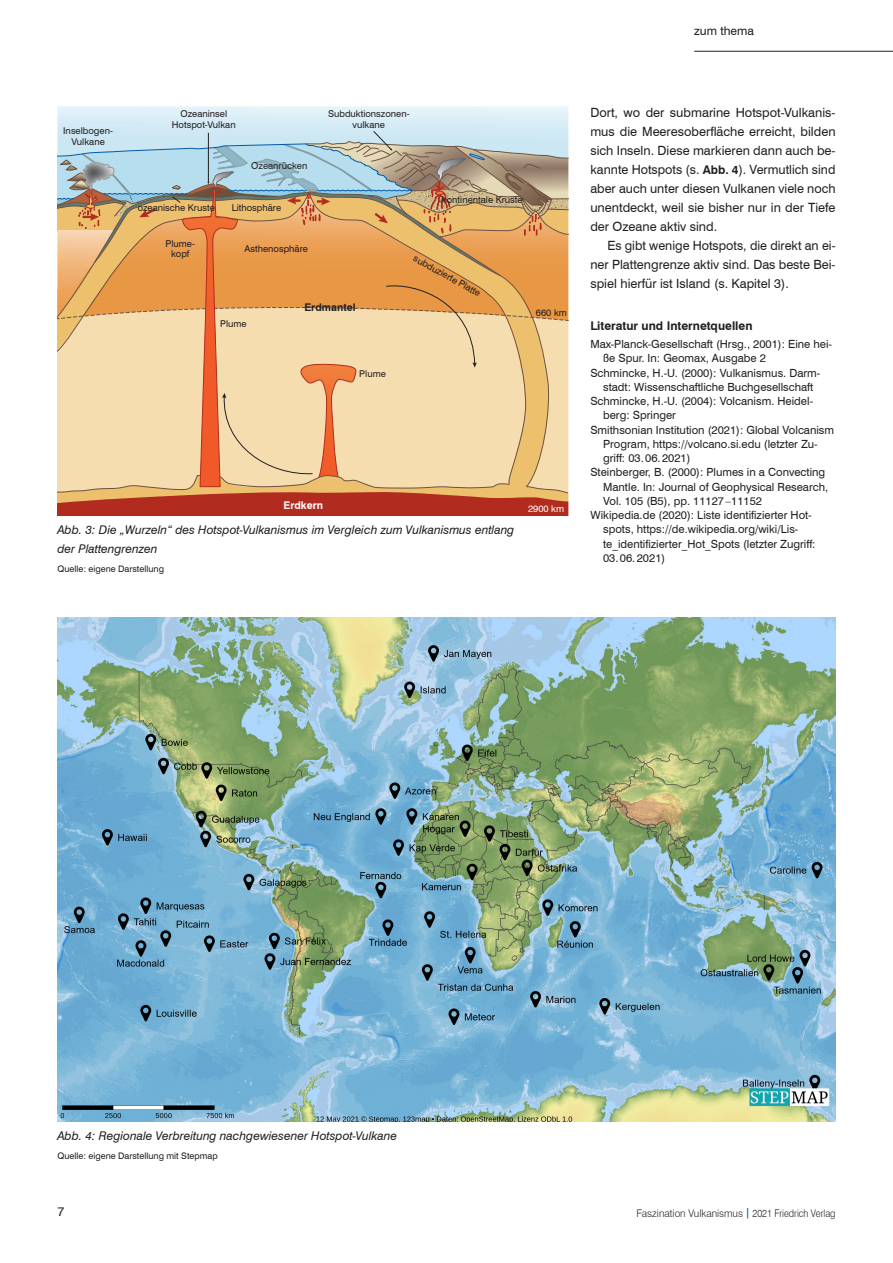
<style>
.page{position:relative;width:893px;height:1263px;background:#fff}
.page>*{position:absolute;margin:0;border:0;box-sizing:border-box;transform-origin:0 0}
._2c_Fließ_o_Einzug_p{font:12.75px/18.9px "Swiss 721 BT";color:#231f20;text-align:justify}
._2b_Fließ_m_Einzug_p{font:12.75px/18.9px "Swiss 721 BT";color:#231f20;text-align:justify}
._5a_BU_pBU{font:italic 12px/18.9px "Swiss 721 BT";color:#231f20}
._2e_Literatur_Ü_pLIH{font:700 12px "Swiss 721 BT";color:#231f20}
.t1{font:12px "Swiss 721 BT";color:#231f20}
._2f_Literatur_Text_p{font:11.25px/14.2px "Swiss 721 BT";color:#231f20}
.t2{font:300 10.5px "Swiss 721 BT";color:#231f20;scale:.96 1}
.t3{font:700 10.5px "Swiss 721 BT";color:#231f20}
.t4{font:700 10.5px "Swiss 721 BT";color:#fff}
.t5{font:9.45px/10.5px "Swiss 721 BT";color:#231f20;text-align:center}
.t6{font:9.45px "Swiss 721 BT";color:#fff}
._2g_Quelle_pQU{font:9px "Swiss 721 BT";color:#231f20}
.s1{font-weight:700;font-size:12px}
.s2{font-weight:700;color:#005d9c}
</style>
<div class="page">
<hr style="left:694px;top:51px;width:199px;height:1px;background:#231f20">
<svg style="left:57px;top:106px;width:512px;height:409px"></svg>
<img style="left:57px;top:618px;width:779px;height:504px">
<p class="t1" style="left:694px;top:23px;width:61px">zum thema</p>
<p class="t5" style="left:63px;top:126px;width:51px">Inselbogen-<br>Vulkane</p>
<p class="t5" style="left:172px;top:109px;width:65px">Ozeaninsel<br>Hotspot-Vulkan</p>
<p class="t5" style="left:251px;top:160px;width:58px">Ozeanrücken</p>
<p class="t5" style="left:138px;top:203px;width:79px">ozeanische Kruste</p>
<p class="t5" style="left:232px;top:202px;width:51px">Lithosphäre</p>
<p class="t5" style="left:244px;top:243px;width:65px">Asthenosphäre</p>
<p class="t5" style="left:165px;top:238px;width:31px">Plume&shy;kopf</p>
<p class="t5" style="left:328px;top:109px;width:83px">Subduktionszonen&shy;vulkane</p>
<p class="t5" style="left:442px;top:194px;width:82px">kontinentale Kruste</p>
<p class="t5" style="left:417px;top:253px;width:77px;rotate:29deg">subduzierte Platte</p>
<p class="t5" style="left:220px;top:318px;width:28px">Plume</p>
<p class="t3" style="left:304px;top:301px;width:53px">Erdmantel</p>
<p class="t5" style="left:536px;top:307px;width:32px">660 km</p>
<p class="t5" style="left:359px;top:368px;width:28px">Plume</p>
<p class="t4" style="left:283px;top:498px;width:41px">Erdkern</p>
<p class="t6" style="left:528px;top:503px;width:38px">2900 km</p>
<p class="_5a_BU_pBU" style="left:57px;top:520px;width:458px">Abb. 3: Die „Wurzeln“ des Hotspot-Vulkanismus im Vergleich zum Vulkanismus entlang der Plattengrenzen</p>
<p class="_2g_Quelle_pQU" style="left:57px;top:563px;width:108px">Quelle: eigene Darstellung</p>
<p class="_2c_Fließ_o_Einzug_p" style="left:590px;top:103px;width:247px">Dort, wo der submarine Hotspot-Vulkanis&shy;mus die Meeresoberfläche erreicht, bilden sich Inseln. Diese markieren dann auch be&shy;kannte Hotspots (s. <span class="s1">Abb. 4</span>). Vermutlich sind aber auch unter diesen Vulkanen viele noch unentdeckt, weil sie bisher nur in der Tiefe der Ozeane aktiv sind.</p>
<p class="_2b_Fließ_m_Einzug_p" style="left:590px;top:236px;width:247px;text-indent:17px">Es gibt wenige Hotspots, die direkt an ei&shy;ner Plattengrenze aktiv sind. Das beste Bei&shy;spiel hierfür ist Island (s. Kapitel 3).</p>
<p class="_2e_Literatur_Ü_pLIH" style="left:590px;top:318px;width:164px">Literatur und Internetquellen</p>
<p class="_2f_Literatur_Text_p" style="left:603px;top:337px;width:230px;text-indent:-13px">Max-Planck-Gesellschaft (Hrsg., 2001): Eine hei&shy;ße Spur. In: Geomax, Ausgabe 2</p>
<p class="_2f_Literatur_Text_p" style="left:590px;top:365px;width:232px;text-align:center">Schmincke, H.-U. (2000): Vulkanismus. Darm&shy;stadt: Wissenschaftliche Buchgesellschaft</p>
<p class="_2f_Literatur_Text_p" style="left:603px;top:394px;width:212px;text-indent:-13px">Schmincke, H.-U. (2004): Volcanism. Heidel&shy;berg: Springer</p>
<p class="_2f_Literatur_Text_p" style="left:603px;top:422px;width:233px;text-indent:-13px">Smithsonian Institution (2021): Global Volcanism<br>Program, https://volcano.si.edu (letzter Zu&shy;griff: 03.06.2021)</p>
<p class="_2f_Literatur_Text_p" style="left:603px;top:465px;width:227px;text-indent:-13px">Steinberger, B. (2000): Plumes in a Convecting<br>Mantle. In: Journal of Geophysical Research,<br>Vol. 105 (B5), pp. 11127–11152</p>
<p class="_2f_Literatur_Text_p" style="left:603px;top:508px;width:214px;text-indent:-13px">Wikipedia.de (2020): Liste identifizierter Hot&shy;spots, https://de.wikipedia.org/wiki/Lis&shy;te_identifizierter_Hot_Spots (letzter Zugriff:<br>03.06.2021)</p>
<p class="_5a_BU_pBU" style="left:57px;top:1127px;width:341px">Abb. 4: Regionale Verbreitung nachgewiesener Hotspot-Vulkane</p>
<p class="_2g_Quelle_pQU" style="left:57px;top:1151px;width:162px">Quelle: eigene Darstellung mit Stepmap</p>
<p class="_2c_Fließ_o_Einzug_p" style="left:57px;top:1202px;width:8px">7</p>
<p class="t2" style="left:636px;top:1207px;width:209px">Faszination Vulkanismus <span class="s2">|</span> 2021 Friedrich Verlag</p>
</div>
